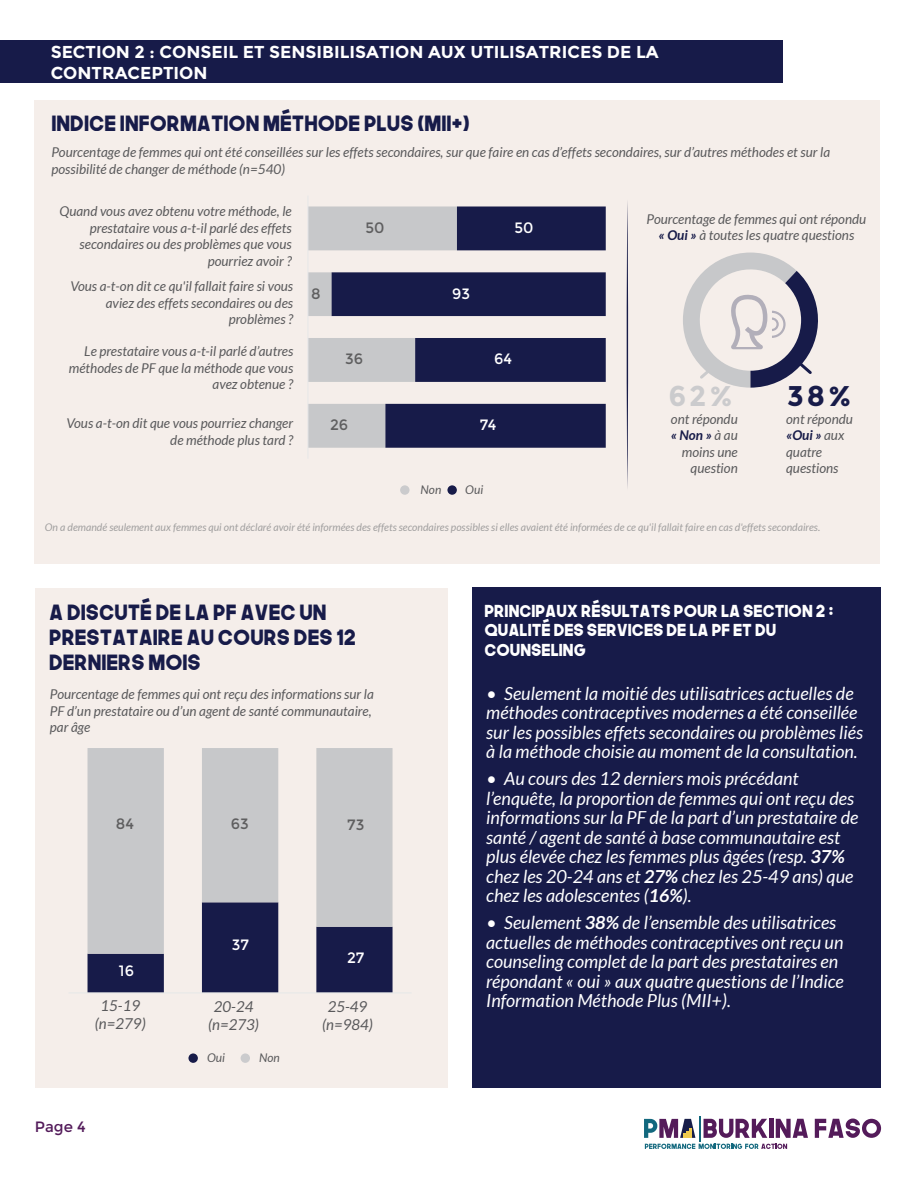
<style>
.page{position:relative;width:918px;height:1188px;background:#fff}
.page>*{position:absolute;margin:0;border:0;box-sizing:border-box;transform-origin:0 0}
.t1{font:700 28.5px "Montserrat";color:#171b49}
.t2{font:700 28.5px "Montserrat";color:#cbcbcd}
.t3{font:21px/25.2px "The Next Font";color:#171b49}
.t4{font:italic 18px/19.5px "Lato";color:#fff}
.t5{font:700 17.25px/21px "Montserrat";color:#fff}
.t6{font:16.5px/19.8px "The Next Font";color:#fff}
.t7{font:italic 15px/18px "Lato";color:#59595b;text-align:center}
.t8{font:15px "Montserrat";color:#fff}
.t9{font:15px "Montserrat";color:#5f5f60}
.t10{font:15px "Montserrat";color:#531b5a}
.t11{font:italic 13.5px/16.5px "Lato";color:#59595b;text-align:right}
.t12{font:italic 12px "Lato";color:#59595b}
.t13{font:italic 10.5px "Lato";color:#a09f9f}
.s1{font-weight:700;color:#171b49}
.s2{font-weight:700}
</style>
<div class="page">
<div style="left:35px;top:588px;width:412px;height:499px;background:#f5eeea"></div>
<div style="left:472px;top:587px;width:409px;height:500px;background:#171b49"></div>
<div style="left:34px;top:100px;width:846px;height:464px;background:#f5eeea"></div>
<svg style="left:188px;top:1053px;width:10px;height:10px"></svg>
<div style="left:241px;top:1053px;width:9px;height:10px;background:#cbcbcd;border-radius:50%"></div>
<div style="left:447px;top:485px;width:10px;height:10px;background:#171b49;border-radius:50%"></div>
<div style="left:400px;top:485px;width:10px;height:10px;background:#cbcbcd;border-radius:50%"></div>
<svg style="left:626px;top:202px;width:2px;height:286px"></svg>
<div style="left:0;top:41px;width:783px;height:42px;background:#171b49"></div>
<svg style="left:815px;top:1119px;width:66px;height:19px"></svg>
<svg style="left:644px;top:1116px;width:164px;height:33px"></svg>
<svg style="left:88px;top:954px;width:305px;height:38px"></svg>
<svg style="left:88px;top:748px;width:305px;height:206px;fill:#c7c8ca"></svg>
<hr style="left:69px;top:992px;width:343px;height:1px;background:#e7e8e8">
<svg style="left:309px;top:207px;width:23px;height:241px"></svg>
<svg style="left:332px;top:207px;width:274px;height:241px;fill:#171b49"></svg>
<hr style="left:308px;top:196px;width:1px;height:263px;background:#e6e7e8">
<svg style="left:683px;top:253px;width:135px;height:135px"></svg>
<p class="t5" style="left:51px;top:42px;width:610px">SECTION 2 : CONSEIL ET SENSIBILISATION AUX UTILISATRICES DE LA<br>CONTRACEPTION</p>
<h2 class="t3" style="left:51px;top:110px;width:420px">INDICE INFORMATION MÉTHODE PLUS (MII+)</h2>
<p class="t11" style="left:51px;top:144px;width:780px;text-align:left">Pourcentage de femmes qui ont été conseillées sur les effets secondaires, sur que faire en cas d’effets secondaires, sur d’autres méthodes et sur la possibilité de changer de méthode (n=540)</p>
<p class="t11" style="left:59px;top:203px;width:234px">Quand vous avez obtenu votre méthode, le prestataire vous a-t-il parlé des effets secondaires ou des problèmes que vous pourriez avoir ?</p>
<p class="t11" style="left:70px;top:279px;width:224px">Vous a-t-on dit ce qu'il fallait faire si vous aviez des effets secondaires ou des problèmes ?</p>
<p class="t11" style="left:69px;top:343px;width:226px">Le prestataire vous a-t-il parlé d’autres méthodes de PF que la méthode que vous avez obtenue ?</p>
<p class="t11" style="left:66px;top:415px;width:228px">Vous a-t-on dit que vous pourriez changer de méthode plus tard ?</p>
<p class="t9" style="left:311px;top:285px;width:11px">8</p>
<p class="t9" style="left:365px;top:219px;width:21px">50</p>
<p class="t9" style="left:345px;top:350px;width:19px">36</p>
<p class="t9" style="left:330px;top:416px;width:20px">26</p>
<p class="t8" style="left:452px;top:285px;width:19px">93</p>
<p class="t8" style="left:514px;top:219px;width:21px">50</p>
<p class="t8" style="left:494px;top:350px;width:19px">64</p>
<p class="t8" style="left:480px;top:416px;width:18px">74</p>
<p class="t12" style="left:421px;top:483px;width:22px">Non</p>
<p class="t12" style="left:465px;top:483px;width:19px">Oui</p>
<p class="t11" style="left:647px;top:211px;width:221px;text-align:center">Pourcentage de femmes qui ont répondu <span class="s1">« Oui »</span> à toutes les quatre questions</p>
<h1 class="t2" style="left:668px;top:379px;width:66px">62%</h1>
<p class="t11" style="left:671px;top:411px;width:69px">ont répondu <span class="s1">« Non »</span> à au moins une question</p>
<h1 class="t1" style="left:787px;top:379px;width:66px">38%</h1>
<p class="t11" style="left:786px;top:411px;width:68px;text-align:left">ont répondu <span class="s1">«Oui »</span> aux quatre questions</p>
<p class="t13" style="left:45px;top:522px;width:777px">On a demandé seulement aux femmes qui ont déclaré avoir été informées des effets secondaires possibles si elles avaient été informées de ce qu'il fallait faire en cas d'effets secondaires.</p>
<h2 class="t3" style="left:49px;top:598px;width:308px">A DISCUTÉ DE LA PF AVEC UN<br>PRESTATAIRE AU COURS DES 12<br>DERNIERS MOIS</h2>
<p class="t11" style="left:50px;top:687px;width:326px;text-align:left">Pourcentage de femmes qui ont reçu des informations sur la<br>PF d’un prestataire ou d’un agent de santé communautaire, par âge</p>
<p class="t9" style="left:116px;top:815px;width:20px">84</p>
<p class="t9" style="left:231px;top:815px;width:19px">63</p>
<p class="t9" style="left:347px;top:816px;width:19px">73</p>
<p class="t8" style="left:119px;top:962px;width:17px">16</p>
<p class="t7" style="left:95px;top:997px;width:52px">15-19 (n=279)</p>
<p class="t10" style="left:35px;top:1118px;width:52px">Page 4</p>
<p class="t8" style="left:232px;top:936px;width:19px">37</p>
<p class="t8" style="left:347px;top:949px;width:19px">27</p>
<p class="t7" style="left:208px;top:998px;width:52px">20-24 (n=273)</p>
<p class="t7" style="left:322px;top:998px;width:52px">25-49 (n=984)</p>
<p class="t12" style="left:207px;top:1051px;width:19px">Oui</p>
<p class="t12" style="left:259px;top:1051px;width:22px">Non</p>
<p class="t6" style="left:484px;top:600px;width:350px">PRINCIPAUX RÉSULTATS POUR LA SECTION 2 :<br>QUALITÉ DES SERVICES DE LA PF ET DU<br>COUNSELING</p>
<h3 class="t4" style="left:486px;top:684px;width:379px">• Seulement la moitié des utilisatrices actuelles de méthodes contraceptives modernes a été conseillée sur les possibles effets secondaires ou problèmes liés à la méthode choisie au moment de la consultation.</h3>
<p class="t4" style="left:486px;top:770px;width:374px">• Au cours des 12 derniers mois précédant l’enquête, la proportion de femmes qui ont reçu des informations sur la PF de la part d’un prestataire de santé / agent de santé à base communautaire est plus élevée chez les femmes plus âgées (resp. <span class="s2">37% </span>chez les 20-24 ans et <span class="s2">27%</span> chez les 25-49 ans) que chez les adolescentes (<span class="s2">16%</span>).</p>
<h3 class="t4" style="left:486px;top:913px;width:359px">• Seulement <span class="s2">38%</span> de l’ensemble des utilisatrices actuelles de méthodes contraceptives ont reçu un counseling complet de la part des prestataires en répondant « oui » aux quatre questions de l’Indice Information Méthode Plus (MII+).</h3>
</div>
